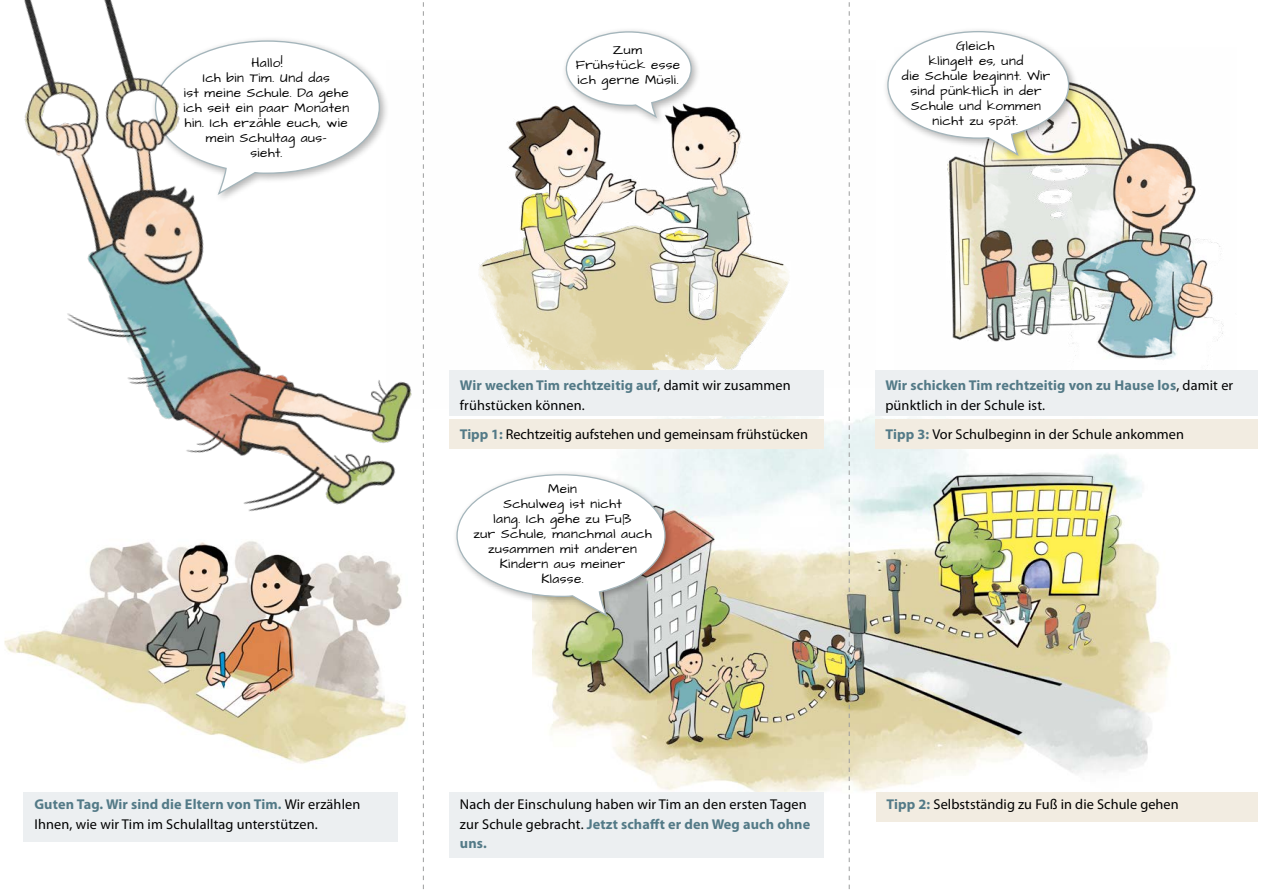
<style>
.page{position:relative;width:1273px;height:893px;background:#fff}
.page>*{position:absolute;margin:0;border:0;box-sizing:border-box;transform-origin:0 0}
.t1{font:14.25px/19.5px "Myriad Pro";letter-spacing:.005em;color:#000}
.t2{font:700 14.25px/19.5px "Myriad Pro";letter-spacing:.01em;color:#537a87}
.t3{font:13.5px/15px "Architects Daughter";letter-spacing:.04em;color:#000;text-align:center}
.s1{font-weight:700;color:#537a87}
.s2{font-weight:400;color:#000}
</style>
<div class="page">
<img style="left:494px;top:60px;width:356px;height:328px">
<img style="left:4px;top:534px;width:419px;height:286px">
<img style="left:532px;top:389px;width:639px;height:479px">
<img style="left:947px;top:84px;width:277px;height:276px">
<div style="left:24px;top:792px;width:374px;height:49px;background:#eceff1"></div>
<div style="left:875px;top:792px;width:382px;height:30px;background:#f2ece1"></div>
<div style="left:874px;top:419px;width:383px;height:30px;background:#f2ece1"></div>
<div style="left:449px;top:370px;width:374px;height:46px;background:#eceff1"></div>
<div style="left:449px;top:419px;width:374px;height:30px;background:#f2ece1"></div>
<div style="left:449px;top:792px;width:374px;height:66px;background:#eceff1"></div>
<div style="left:874px;top:370px;width:383px;height:46px;background:#eceff1"></div>
<div style="left:561px;top:26px;width:140px;height:101px;background:#000;opacity:.3"></div>
<svg style="left:565px;top:31px;width:127px;height:88px"></svg>
<div style="left:452px;top:470px;width:222px;height:155px;background:#000;opacity:.3"></div>
<svg style="left:456px;top:473px;width:210px;height:144px"></svg>
<div style="left:882px;top:26px;width:196px;height:138px;background:#000;opacity:.3"></div>
<svg style="left:886px;top:30px;width:183px;height:127px"></svg>
<img style="left:24px;top:0;width:470px;height:530px">
<svg style="left:848px;top:2px;width:1px;height:887px"></svg>
<svg style="left:423px;top:0;width:1px;height:889px"></svg>
<p class="t3" style="left:183px;top:56px;width:167px">Hallo!<br>Ich bin Tim. Und das<br>ist meine Schule. Da gehe ich seit ein paar Monaten hin. Ich erzähle euch, wie mein Schultag aus-<br>sieht.</p>
<p class="t3" style="left:576px;top:42px;width:106px">Zum<br>Frühstück esse ich gerne Müsli.</p>
<p class="t3" style="left:901px;top:39px;width:150px">Gleich<br>klingelt es, und<br>die Schule beginnt. Wir sind pünktlich in der<br>Schule und kommen nicht zu spät.</p>
<p class="t1" style="left:460px;top:375px;width:332px"><span class="s1">Wir wecken Tim rechtzeitig auf</span>, damit wir zusammen frühstücken können.</p>
<p class="t1" style="left:460px;top:424px;width:349px"><span class="s1">Tipp 1:</span> Rechtzeitig aufstehen und gemeinsam frühstücken</p>
<p class="t3" style="left:473px;top:481px;width:180px">Mein<br>Schulweg ist nicht<br>lang. Ich gehe zu Fuß<br>zur Schule, manchmal auch zusammen mit anderen<br>Kindern aus meiner<br>Klasse.</p>
<p class="t2" style="left:885px;top:375px;width:349px">Wir schicken Tim rechtzeitig von zu Hause los<span class="s2">, damit er pünktlich in der Schule ist.</span></p>
<p class="t1" style="left:885px;top:424px;width:300px"><span class="s1">Tipp 3:</span> Vor Schulbeginn in der Schule ankommen</p>
<p class="t1" style="left:34px;top:794px;width:327px"><span class="s1">Guten Tag. Wir sind die Eltern von Tim.</span> Wir erzählen<br>Ihnen, wie wir Tim im Schulalltag unterstützen.</p>
<p class="t1" style="left:886px;top:794px;width:294px"><span class="s1">Tipp 2:</span> Selbstständig zu Fuß in die Schule gehen</p>
<p class="t1" style="left:460px;top:794px;width:352px">Nach der Einschulung haben wir Tim an den ersten Tagen zur Schule gebracht. <span class="s1">Jetzt schafft er den Weg auch ohne uns.</span></p>
</div>
